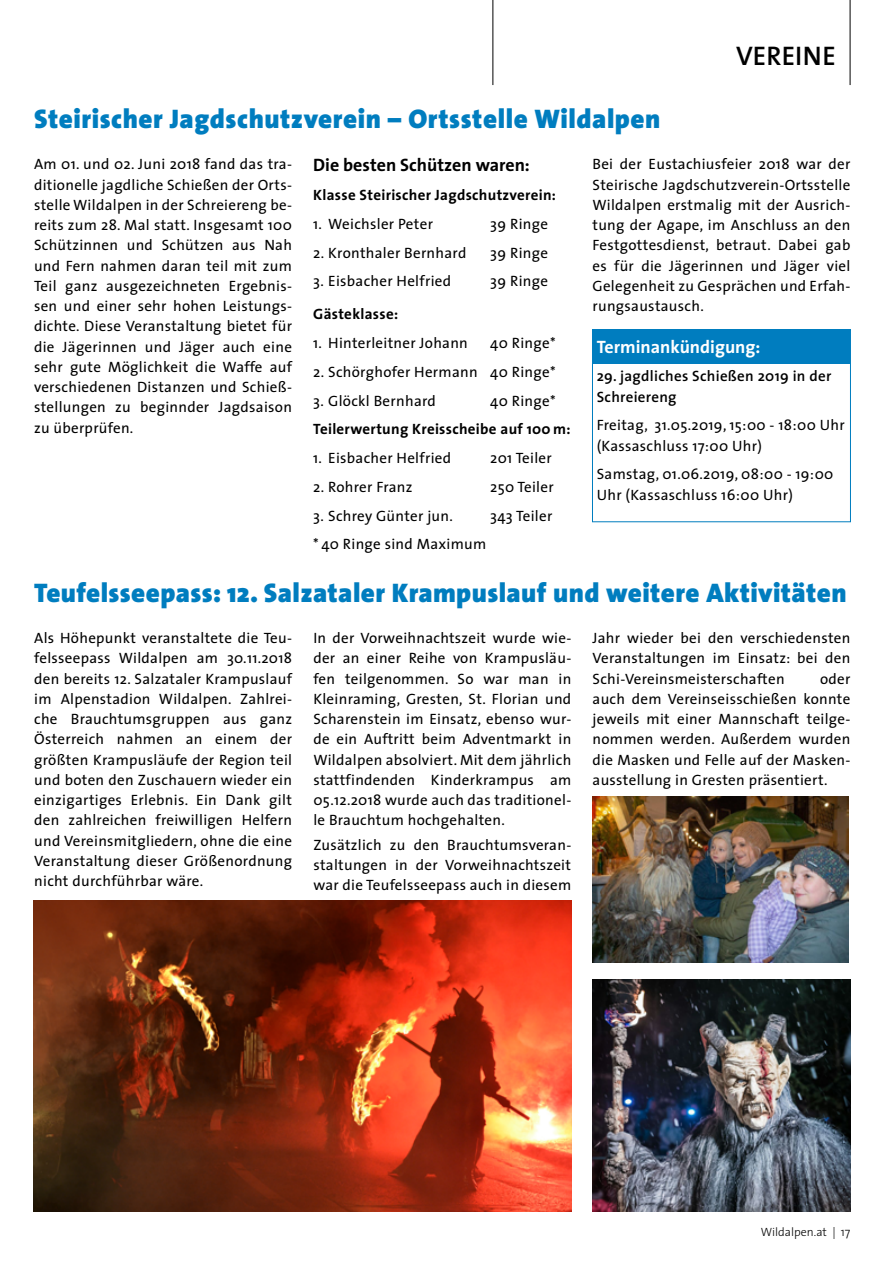
<style>
.page{position:relative;width:893px;height:1263px;background:#fff}
.page>*{position:absolute;margin:0;border:0;box-sizing:border-box;transform-origin:0 0}
.t1{font:900 27px "The Sans";letter-spacing:.015em;color:#007dbf}
.t2{font:600 27px "The Sans";letter-spacing:.005em;color:#000}
.t3{font:700 18px "The Sans";color:#000}
.t4{font:700 18px "The Sans";color:#fff}
.t5{font:15px/20.2px "The Sans";letter-spacing:.02em;color:#000;text-align:justify}
.t6{font:700 15px "The Sans";letter-spacing:.02em;color:#000}
.t7{font:600 15px/20.2px "The Sans";letter-spacing:.02em;color:#000}
.t8{font:300 12px "The Sans";color:#000}
</style>
<div class="page">
<hr style="left:850px;top:0;width:1px;height:85px;background:#000">
<hr style="left:492px;top:0;width:1px;height:85px;background:#000">
<div style="left:592px;top:329px;width:258px;height:35px;background:#007dbf"></div>
<div style="left:592px;top:329px;width:259px;height:193px;border:1px solid #007dbf"></div>
<img style="left:593px;top:979px;width:257px;height:232px">
<img style="left:593px;top:797px;width:256px;height:165px">
<img style="left:34px;top:900px;width:538px;height:311px">
<h1 class="t1" style="left:34px;top:96px;width:628px">Steirischer Jagdschutzverein – Ortsstelle Wildalpen</h1>
<h1 class="t2" style="left:736px;top:33px;width:101px">VEREINE</h1>
<p class="t5" style="left:34px;top:154px;width:259px">Am 01. und 02. Juni 2018 fand das tra&shy;ditionelle jagdliche Schießen der Orts&shy;stelle Wildalpen in der Schreiereng be&shy;reits zum 28. Mal statt. Insgesamt 100<br>Schützinnen und Schützen aus Nah und Fern nahmen daran teil mit zum Teil ganz ausgezeichneten Ergebnis&shy;sen und einer sehr hohen Leistungs&shy;dichte. Diese Veranstaltung bietet für die Jägerinnen und Jäger auch eine sehr gute Möglichkeit die Waffe auf verschiedenen Distanzen und Schieß&shy;stellungen zu beginnder Jagdsaison zu überprüfen.</p>
<p class="t3" style="left:313px;top:150px;width:218px">Die besten Schützen waren:</p>
<p class="t6" style="left:313px;top:182px;width:244px">Klasse Steirischer Jagdschutzverein:</p>
<p class="t5" style="left:313px;top:213px;width:121px">1. Weichsler Peter</p>
<p class="t5" style="left:490px;top:213px;width:59px">39 Ringe</p>
<p class="t5" style="left:313px;top:242px;width:155px">2. Kronthaler Bernhard</p>
<p class="t5" style="left:490px;top:242px;width:59px">39 Ringe</p>
<p class="t5" style="left:313px;top:271px;width:139px">3. Eisbacher Helfried</p>
<p class="t5" style="left:490px;top:271px;width:59px">39 Ringe</p>
<p class="t6" style="left:313px;top:302px;width:86px">Gästeklasse:</p>
<p class="t5" style="left:313px;top:332px;width:156px">1. Hinterleitner Johann</p>
<p class="t5" style="left:490px;top:332px;width:67px">40 Ringe*</p>
<p class="t5" style="left:313px;top:361px;width:244px">2. Schörghofer Hermann 40 Ringe*</p>
<p class="t5" style="left:313px;top:390px;width:124px">3. Glöckl Bernhard</p>
<p class="t5" style="left:490px;top:390px;width:67px">40 Ringe*</p>
<p class="t6" style="left:313px;top:417px;width:259px">Teilerwertung Kreisscheibe auf 100 m:</p>
<p class="t5" style="left:313px;top:448px;width:139px">1. Eisbacher Helfried</p>
<p class="t5" style="left:490px;top:448px;width:63px">201 Teiler</p>
<p class="t5" style="left:313px;top:476px;width:101px">2. Rohrer Franz</p>
<p class="t5" style="left:490px;top:476px;width:65px">250 Teiler</p>
<p class="t5" style="left:313px;top:505px;width:141px">3. Schrey Günter jun.</p>
<p class="t5" style="left:490px;top:505px;width:64px">343 Teiler</p>
<p class="t5" style="left:313px;top:534px;width:175px">* 40 Ringe sind Maximum</p>
<p class="t5" style="left:592px;top:154px;width:259px">Bei der Eustachiusfeier 2018 war der Steirische Jagdschutzverein-Ortsstelle Wildalpen erstmalig mit der Ausrich&shy;tung der Agape, im Anschluss an den Festgottesdienst, betraut. Dabei gab es für die Jägerinnen und Jäger viel Gelegenheit zu Gesprächen und Erfah&shy;rungsaustausch.</p>
<p class="t4" style="left:597px;top:331px;width:165px">Terminankündigung:</p>
<p class="t7" style="left:597px;top:366px;width:236px">29. jagdliches Schießen 2019 in der<br>Schreiereng</p>
<p class="t5" style="left:597px;top:415px;width:250px">Freitag, 31.05.2019, 15:00 - 18:00 Uhr (Kassaschluss 17:00 Uhr)</p>
<p class="t5" style="left:597px;top:464px;width:238px">Samstag, 01.06.2019, 08:00 - 19:00<br>Uhr (Kassaschluss 16:00 Uhr)</p>
<h1 class="t1" style="left:34px;top:570px;width:814px">Teufelsseepass: 12. Salzataler Krampuslauf und weitere Aktivitäten</h1>
<p class="t5" style="left:34px;top:627px;width:259px">Als Höhepunkt veranstaltete die Teu&shy;felsseepass Wildalpen am 30.11.2018 den bereits 12. Salzataler Krampuslauf im Alpenstadion Wildalpen. Zahlrei&shy;che Brauchtumsgruppen aus ganz Österreich nahmen an einem der größten Krampusläufe der Region teil und boten den Zuschauern wieder ein einzigartiges Erlebnis. Ein Dank gilt den zahlreichen freiwilligen Helfern und Vereinsmitgliedern, ohne die eine Veranstaltung dieser Größenordnung nicht durchführbar wäre.</p>
<p class="t5" style="left:313px;top:627px;width:259px">In der Vorweihnachtszeit wurde wie&shy;der an einer Reihe von Krampusläu&shy;fen teilgenommen. So war man in Kleinraming, Gresten, St. Florian und Scharenstein im Einsatz, ebenso wur&shy;de ein Auftritt beim Adventmarkt in Wildalpen absolviert. Mit dem jährlich stattfindenden Kinderkrampus am 05.12.2018 wurde auch das traditionel&shy;le Brauchtum hochgehalten.</p>
<p class="t5" style="left:313px;top:834px;width:259px">Zusätzlich zu den Brauchtumsveran&shy;staltungen in der Vorweihnachtszeit war die Teufelsseepass auch in diesem</p>
<p class="t5" style="left:593px;top:627px;width:259px">Jahr wieder bei den verschiedensten Veranstaltungen im Einsatz: bei den Schi-Vereinsmeisterschaften</p>
<p class="t5" style="left:593px;top:668px;width:259px;text-indent:228px">oder auch dem Vereinseisschießen konnte jeweils mit einer Mannschaft teilge&shy;nommen werden. Außerdem wurden die Masken und Felle auf der Masken&shy;ausstellung in Gresten präsentiert.</p>
<p class="t8" style="left:761px;top:1222px;width:91px">Wildalpen.at | 17</p>
</div>
